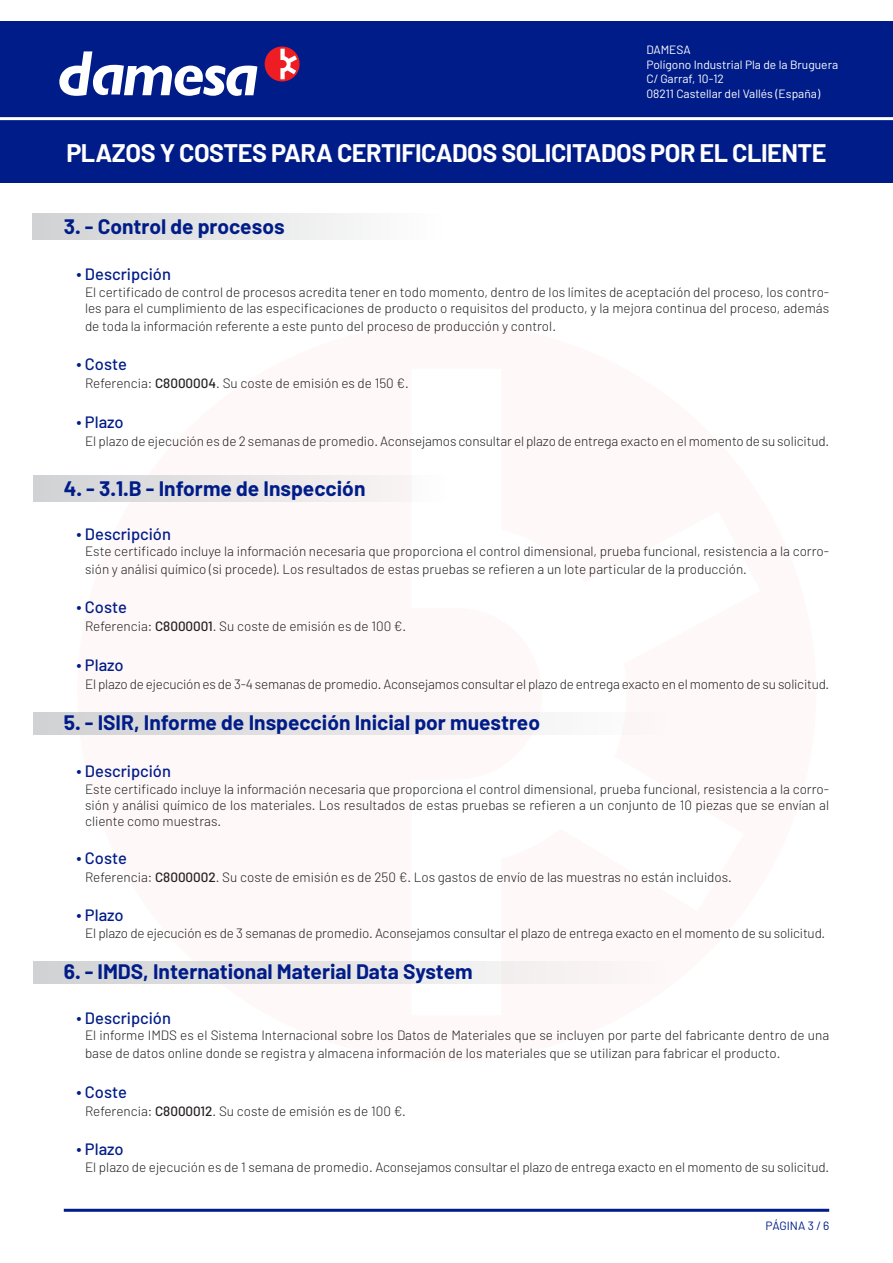
<style>
.page{position:relative;width:893px;height:1263px;background:#fff}
.page>*{position:absolute;margin:0;border:0;box-sizing:border-box;transform-origin:0 0}
.t1{font:700 25.5px "Barlow";letter-spacing:-.02em;color:#fff}
.t2{font:700 21px "Barlow";color:#001c88}
.t3{font:500 16.5px "Barlow";color:#001c88}
.t4{font:300 13.5px/16.2px "Barlow";color:#231f20}
.t5{font:12px "Barlow";color:#fff}
.t6{font:12px "Barlow";color:#001c88}
.s1{font-weight:500}
</style>
<div class="page">
<div style="left:0;top:21px;width:893px;height:161px;background:#001c88"></div>
<svg style="left:59px;top:46px;width:241px;height:50px"></svg>
<hr style="left:0;top:117px;width:893px;height:3px;background:#fff">
<div style="left:33px;top:214px;width:409px;height:26px;background:linear-gradient(to right,#d0d2d4,#fefefe)"></div>
<div style="left:33px;top:475px;width:413px;height:27px;background:linear-gradient(to right,#d0d1d3,#fdf9f9)"></div>
<div style="left:33px;top:712px;width:631px;height:23px;background:linear-gradient(to right,#d0d1d3,#fdfafa)"></div>
<div style="left:33px;top:961px;width:631px;height:22px;background:linear-gradient(to right,#d1d2d4,#fdf8f8)"></div>
<hr style="left:64px;top:1209px;width:765px;height:3px;background:#001c88">
<p class="t5" style="left:646px;top:43px;width:46px">DAMESA</p>
<p class="t5" style="left:646px;top:57px;width:193px">Polígono Industrial Pla de la Bruguera</p>
<p class="t5" style="left:646px;top:71px;width:79px">C/ Garraf, 10-12</p>
<p class="t5" style="left:646px;top:86px;width:175px">08211 Castellar del Vallés (España)</p>
<p class="t1" style="left:66px;top:137px;width:762px">PLAZOS Y COSTES PARA CERTIFICADOS SOLICITADOS POR EL CLIENTE</p>
<p class="t2" style="left:64px;top:213px;width:222px">3. - Control de procesos</p>
<p class="t3" style="left:77px;top:264px;width:96px">∙ Descripción</p>
<p class="t4" style="left:85px;top:283px;width:746px">El certificado de control de procesos acredita tener en todo momento, dentro de los límites de aceptación del proceso, los contro&shy;les para el cumplimiento de las especificaciones de producto o requisitos del producto, y la mejora continua del proceso, además</p>
<p class="t4" style="left:85px;top:317px;width:472px">de toda la información referente a este punto del proceso de producción y control.</p>
<p class="t3" style="left:77px;top:354px;width:52px">∙ Coste</p>
<p class="t4" style="left:85px;top:375px;width:325px">Referencia: <span class="s1">C8000004</span>. Su coste de emisión es de 150 €.</p>
<p class="t3" style="left:77px;top:412px;width:49px">∙ Plazo</p>
<p class="t4" style="left:85px;top:433px;width:746px">El plazo de ejecución es de 2 semanas de promedio. Aconsejamos consultar el plazo de entrega exacto en el momento de su solicitud.</p>
<p class="t2" style="left:64px;top:476px;width:303px">4. - 3.1.B - Informe de Inspección</p>
<p class="t3" style="left:77px;top:523px;width:96px">∙ Descripción</p>
<p class="t4" style="left:85px;top:542px;width:746px;line-height:18px">Este certificado incluye la información necesaria que proporciona el control dimensional, prueba funcional, resistencia a la corro&shy;sión y análisi químico (si procede). Los resultados de estas pruebas se refieren a un lote particular de la producción.</p>
<p class="t3" style="left:77px;top:597px;width:52px">∙ Coste</p>
<p class="t4" style="left:85px;top:618px;width:323px">Referencia: <span class="s1">C8000001</span>. Su coste de emisión es de 100 €.</p>
<p class="t3" style="left:77px;top:655px;width:49px">∙ Plazo</p>
<p class="t4" style="left:85px;top:676px;width:746px">El plazo de ejecución es de 3-4 semanas de promedio. Aconsejamos consultar el plazo de entrega exacto en el momento de su solicitud.</p>
<p class="t2" style="left:64px;top:710px;width:478px">5. - ISIR, Informe de Inspección Inicial por muestreo</p>
<p class="t3" style="left:77px;top:761px;width:96px">∙ Descripción</p>
<p class="t4" style="left:85px;top:780px;width:746px;text-align:justify">Este certificado incluye la información necesaria que proporciona el control dimensional, prueba funcional, resistencia a la corro&shy;sión y análisi químico de los materiales. Los resultados de estas pruebas se refieren a un conjunto de 10 piezas que se envían al cliente como muestras.</p>
<p class="t3" style="left:77px;top:847px;width:52px">∙ Coste</p>
<p class="t4" style="left:85px;top:868px;width:648px">Referencia: <span class="s1">C8000002</span>. Su coste de emisión es de 250 €. Los gastos de envío de las muestras no están incluidos.</p>
<p class="t3" style="left:77px;top:905px;width:49px">∙ Plazo</p>
<p class="t4" style="left:85px;top:924px;width:742px">El plazo de ejecución es de 3 semanas de promedio. Aconsejamos consultar el plazo de entrega exacto en el momento de su solicitud.</p>
<p class="t2" style="left:64px;top:958px;width:410px">6. - IMDS, International Material Data System</p>
<p class="t3" style="left:77px;top:1008px;width:96px">∙ Descripción</p>
<p class="t4" style="left:85px;top:1026px;width:746px;line-height:18px">El informe IMDS es el Sistema Internacional sobre los Datos de Materiales que se incluyen por parte del fabricante dentro de una base de datos online donde se registra y almacena información de los materiales que se utilizan para fabricar el producto.</p>
<p class="t3" style="left:77px;top:1081px;width:52px">∙ Coste</p>
<p class="t4" style="left:85px;top:1102px;width:322px">Referencia: <span class="s1">C8000012</span>. Su coste de emisión es de 100 €.</p>
<p class="t3" style="left:77px;top:1139px;width:49px">∙ Plazo</p>
<p class="t4" style="left:85px;top:1158px;width:746px">El plazo de ejecución es de 1 semana de promedio. Aconsejamos consultar el plazo de entrega exacto en el momento de su solicitud.</p>
<p class="t6" style="left:766px;top:1218px;width:65px">PÁGINA 3 / 6</p>
</div>
